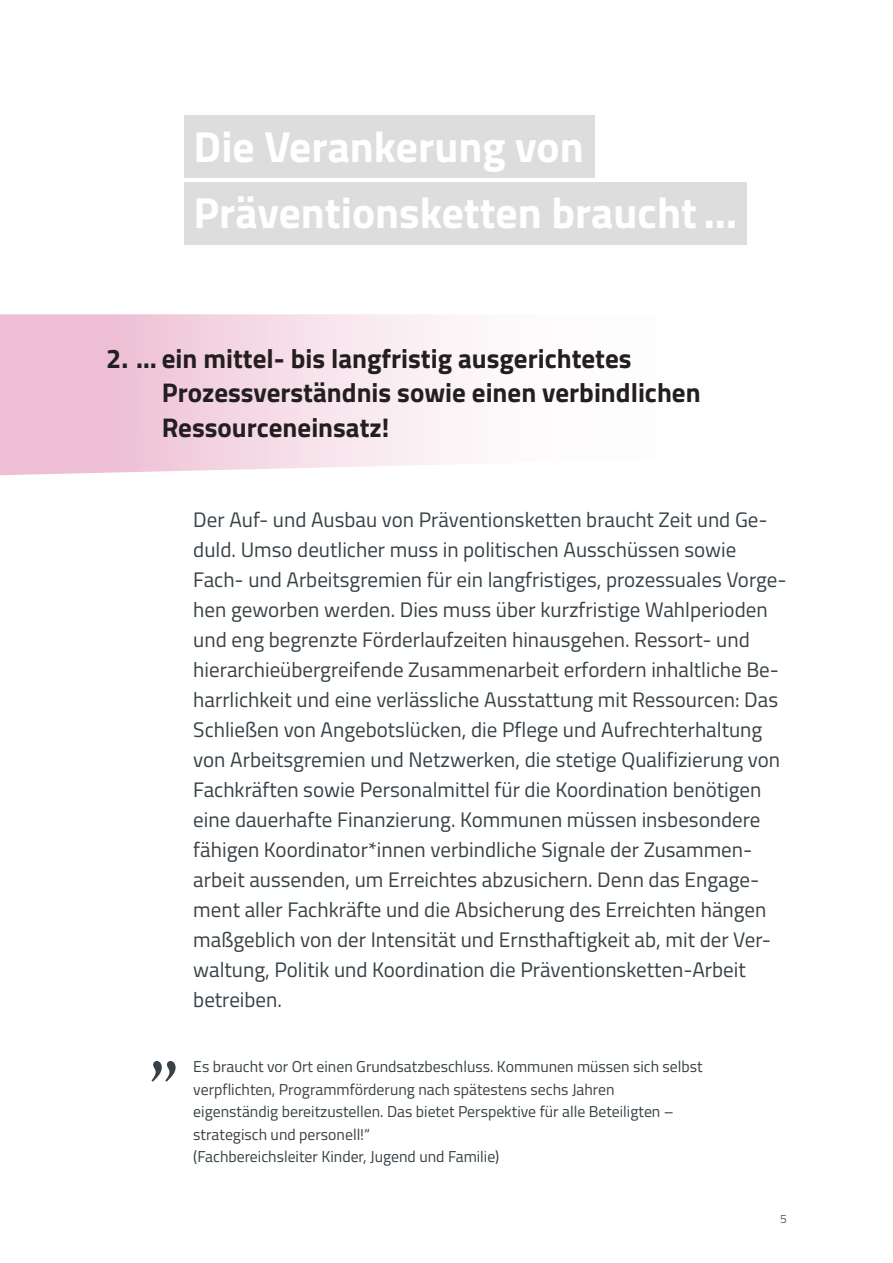
<style>
.page{position:relative;width:893px;height:1263px;background:#fff}
.page>*{position:absolute;margin:0;border:0;box-sizing:border-box;transform-origin:0 0}
.t1{font:700 43.5px/66px "Titillium Web";color:#fff}
.t2{font:700 27px/34.5px "Titillium Web";color:#231f20}
.t3{font:21px/30px "Titillium Web";color:#384145}
.t4{font:15.75px/22.5px "Titillium Web";color:#384145}
.t5{font:12px "Titillium Web";color:#545a5e}
</style>
<div class="page">
<svg style="left:0;top:314px;width:460px;height:161px;background:#f3d6e3"></svg>
<div style="left:184px;top:115px;width:411px;height:62px;background:#dedddd"></div>
<div style="left:184px;top:182px;width:563px;height:62px;background:#dedddd"></div>
<svg style="left:151px;top:1061px;width:25px;height:21px"></svg>
<h1 class="t1" style="left:194px;top:111px;width:545px">Die Verankerung von<br>Präventionsketten braucht …</h1>
<p class="t2" style="left:162px;top:340px;width:540px;text-indent:-55px">2. … ein mittel- bis langfristig ausgerichtetes<br>Prozessverständnis sowie einen verbindlichen<br>Ressourceneinsatz!</p>
<p class="t3" style="left:193px;top:504px;width:595px">Der Auf- und Ausbau von Präventionsketten braucht Zeit und Ge&shy;duld. Umso deutlicher muss in politischen Ausschüssen sowie Fach- und Arbeitsgremien für ein langfristiges, prozessuales Vorge&shy;hen geworben werden. Dies muss über kurzfristige Wahlperioden und eng begrenzte Förderlaufzeiten hinausgehen. Ressort- und hierarchieübergreifende Zusammenarbeit erfordern inhaltliche Be&shy;harrlichkeit und eine verlässliche Ausstattung mit Ressourcen: Das Schließen von Angebotslücken, die Pflege und Aufrechterhaltung von Arbeitsgremien und Netzwerken, die stetige Qualifizierung von Fachkräften sowie Personalmittel für die Koordination benötigen eine dauerhafte Finanzierung. Kommunen müssen insbesondere fähigen Koordinator*innen verbindliche Signale der Zusammen&shy;arbeit aussenden, um Erreichtes abzusichern. Denn das Engage&shy;ment aller Fachkräfte und die Absicherung des Erreichten hängen maßgeblich von der Intensität und Ernsthaftigkeit ab, mit der Ver&shy;waltung, Politik und Koordination die Präventionsketten-Arbeit betreiben.</p>
<p class="t4" style="left:193px;top:1054px;width:511px">Es braucht vor Ort einen Grundsatzbeschluss. Kommunen müssen sich selbst verpflichten, Programmförderung nach spätestens sechs Jahren eigenständig bereitzustellen. Das bietet Perspektive für alle Beteiligten – strategisch und personell!“<br>(Fachbereichsleiter Kinder, Jugend und Familie)</p>
<p class="t5" style="left:780px;top:1210px;width:8px">5</p>
</div>
